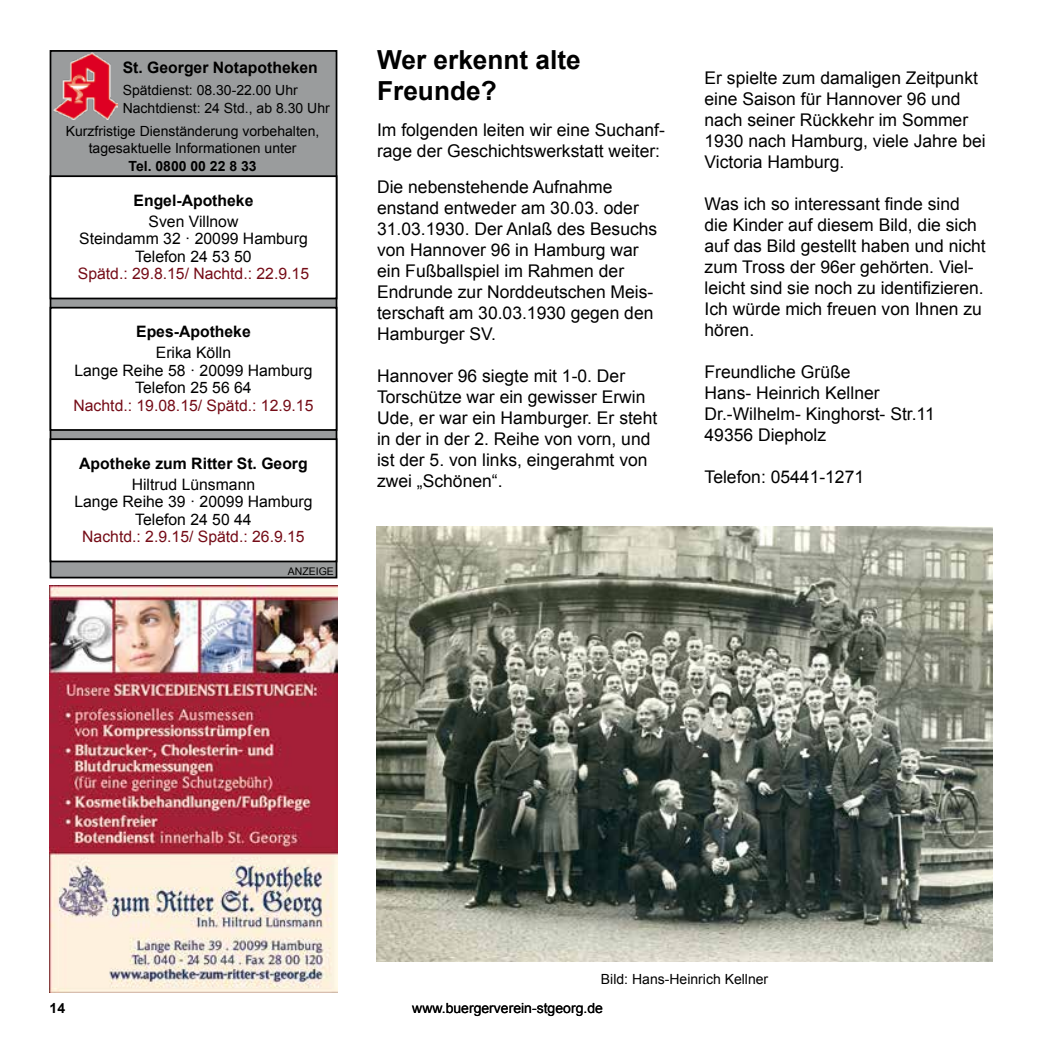
<style>
.page{position:relative;width:1042px;height:1042px;background:#fff}
.page>*{position:absolute;margin:0;border:0;box-sizing:border-box;transform-origin:0 0}
.t1{font:700 26.25px/31.5px "Arial";color:#000}
.t2{font:17.5px/21px "Arial";color:#000}
.t3{font:15.75px/17.5px "Arial";color:#000;text-align:center}
.t4{font:15.75px "Arial";color:#750c17}
.t5{font:700 15.75px "Arial";color:#000}
.t6{font:14px/17.5px "Arial";color:#000}
.t7{font:700 14px "Arial";color:#000}
.t8{font:10.5px "Arial";color:#000}
</style>
<div class="page">
<div style="left:50px;top:51px;width:286px;height:526px;background:#9a9c9d"></div>
<img style="left:53px;top:53px;width:65px;height:66px">
<div style="left:50px;top:176px;width:286px;height:122px;background:#fff"></div>
<div style="left:50px;top:175px;width:287px;height:124px;border:2px solid #000"></div>
<div style="left:50px;top:308px;width:286px;height:122px;background:#fff"></div>
<div style="left:50px;top:307px;width:287px;height:124px;border:2px solid #000"></div>
<div style="left:50px;top:439px;width:286px;height:122px;background:#fff"></div>
<div style="left:50px;top:438px;width:287px;height:124px;border:2px solid #000"></div>
<img style="left:50px;top:585px;width:287px;height:408px">
<img style="left:377px;top:527px;width:615px;height:434px">
<p class="t5" style="left:123px;top:57px;width:197px">St. Georger Notapotheken</p>
<p class="t6" style="left:123px;top:82px;width:209px">Spätdienst: 08.30-22.00 Uhr<br>Nachtdienst: 24 Std., ab 8.30 Uhr</p>
<p class="t6" style="left:66px;top:122px;width:255px;text-align:center">Kurzfristige Dienständerung vorbehalten, tagesaktuelle Informationen unter</p>
<p class="t7" style="left:128px;top:157px;width:130px">Tel. 0800 00 22 8 33</p>
<p class="t5" style="left:134px;top:190px;width:121px">Engel-Apotheke</p>
<p class="t3" style="left:79px;top:213px;width:230px">Sven Villnow<br>Steindamm 32 · 20099 Hamburg<br>Telefon 24 53 50</p>
<p class="t4" style="left:78px;top:263px;width:233px">Spätd.: 29.8.15/ Nachtd.: 22.9.15</p>
<p class="t5" style="left:136px;top:321px;width:116px">Epes-Apotheke</p>
<p class="t3" style="left:74px;top:344px;width:240px">Erika Kölln<br>Lange Reihe 58 · 20099 Hamburg<br>Telefon 25 56 64</p>
<p class="t4" style="left:74px;top:395px;width:241px">Nachtd.: 19.08.15/ Spätd.: 12.9.15</p>
<p class="t5" style="left:79px;top:453px;width:230px">Apotheke zum Ritter St. Georg</p>
<p class="t3" style="left:74px;top:475px;width:240px">Hiltrud Lünsmann<br>Lange Reihe 39 · 20099 Hamburg<br>Telefon 24 50 44</p>
<p class="t4" style="left:82px;top:526px;width:224px">Nachtd.: 2.9.15/ Spätd.: 26.9.15</p>
<p class="t8" style="left:288px;top:564px;width:48px">ANZEIGE</p>
<h1 class="t1" style="left:377px;top:45px;width:205px">Wer erkennt alte<br>Freunde?</h1>
<p class="t2" style="left:377px;top:120px;width:289px">Im folgenden leiten wir eine Suchanf&shy;rage der Geschichtswerkstatt weiter:</p>
<p class="t2" style="left:377px;top:177px;width:282px">Die nebenstehende Aufnahme enstand entweder am 30.03. oder<br>31.03.1930. Der Anlaß des Besuchs von Hannover 96 in Hamburg war ein Fußballspiel im Rahmen der<br>Endrunde zur Norddeutschen Meis&shy;terschaft am 30.03.1930 gegen den<br>Hamburger SV.</p>
<p class="t2" style="left:377px;top:366px;width:282px">Hannover 96 siegte mit 1-0. Der<br>Torschütze war ein gewisser Erwin<br>Ude, er war ein Hamburger. Er steht in der in der 2. Reihe von vorn, und ist der 5. von links, eingerahmt von zwei „Schönen“.</p>
<p class="t2" style="left:704px;top:67px;width:283px">Er spielte zum damaligen Zeitpunkt eine Saison für Hannover 96 und nach seiner Rückkehr im Sommer<br>1930 nach Hamburg, viele Jahre bei<br>Victoria Hamburg.</p>
<p class="t2" style="left:704px;top:193px;width:283px">Was ich so interessant finde sind die Kinder auf diesem Bild, die sich auf das Bild gestellt haben und nicht zum Tross der 96er gehörten. Viel&shy;leicht sind sie noch zu identifizieren.<br>Ich würde mich freuen von Ihnen zu hören.</p>
<p class="t2" style="left:704px;top:361px;width:232px">Freundliche Grüße<br>Hans- Heinrich Kellner<br>Dr.-Wilhelm- Kinghorst- Str.11<br>49356 Diepholz</p>
<p class="t2" style="left:704px;top:466px;width:161px">Telefon: 05441-1271</p>
<p class="t6" style="left:601px;top:970px;width:169px">Bild: Hans-Heinrich Kellner</p>
<p class="t7" style="left:50px;top:999px;width:17px">14</p>
<p class="t6" style="left:412px;top:1000px;width:192px">www.buergerverein-stgeorg.de</p>
</div>
